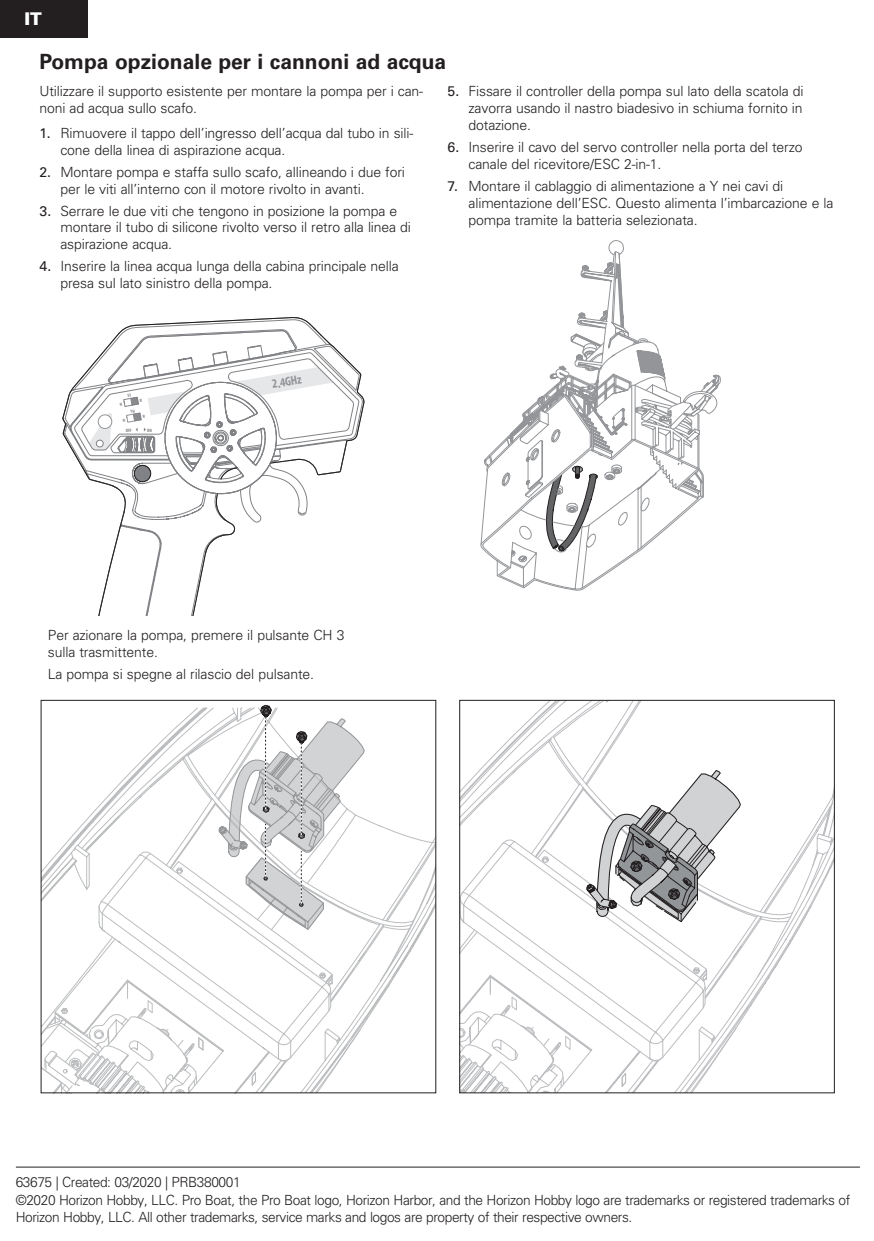
<style>
.page{position:relative;width:874px;height:1241px;background:#fff}
.page>*{position:absolute;margin:0;border:0;box-sizing:border-box;transform-origin:0 0}
.Header_block{font:700 21px "Univers LT Std";color:#231f20}
.t1{font:900 17.5px "Univers LT Std";color:#fff}
.Body_Text_NI{font:300 14px/16.8px "Univers LT Std";letter-spacing:-.01em;color:#231f20}
.Body_Text_NI-2{font:300 14px/17.5px "Univers LT Std";letter-spacing:-.03em;color:#231f20}
.numbers{font:300 14px/16.8px "Univers LT Std";letter-spacing:-.01em;color:#231f20}
.t2{font:700 condensed 12.78px "Myriad Pro";color:#939598}
.t3{font:700 condensed 4.73px "Myriad Pro";color:#808285}
.s1{font-weight:400}
</style>
<div class="page">
<svg style="left:480px;top:240px;width:240px;height:349px"></svg>
<div style="left:0;top:0;width:87px;height:38px;background:#231f20"></div>
<hr style="left:16px;top:1166px;width:843px;height:1px;background:#231f20">
<svg style="left:480px;top:702px;width:352px;height:321px"></svg>
<svg style="left:461px;top:769px;width:279px;height:321px"></svg>
<div style="left:459px;top:700px;width:375px;height:392px;border:1px solid #231f20"></div>
<svg style="left:364px;top:749px;width:70px;height:275px"></svg>
<svg style="left:41px;top:705px;width:323px;height:388px"></svg>
<svg style="left:73px;top:317px;width:291px;height:298px"></svg>
<p class="t1" style="left:24px;top:8px;width:19px">IT</p>
<p class="Header_block" style="left:39px;top:49px;width:408px">Pompa opzionale per i cannoni ad acqua</p>
<p class="Body_Text_NI" style="left:39px;top:83px;width:385px">Utilizzare il supporto esistente per montare la pompa per i can&shy;noni ad acqua sullo scafo.</p>
<p class="Body_Text_NI" style="left:60px;top:124px;width:354px;text-indent:-21px"><span class="s1">1.</span> Rimuovere il tappo dell’ingresso dell’acqua dal tubo in sili&shy;cone della linea di aspirazione acqua.</p>
<p class="Body_Text_NI" style="left:60px;top:163px;width:346px;text-indent:-21px"><span class="s1">2.</span> Montare pompa e staffa sullo scafo, allineando i due fori per le viti all’interno con il motore rivolto in avanti.</p>
<p class="Body_Text_NI" style="left:60px;top:202px;width:352px;text-indent:-21px"><span class="s1">3.</span> Serrare le due viti che tengono in posizione la pompa e montare il tubo di silicone rivolto verso il retro alla linea di aspirazione acqua.</p>
<p class="Body_Text_NI" style="left:60px;top:258px;width:340px;text-indent:-21px"><span class="s1">4.</span> Inserire la linea acqua lunga della cabina principale nella presa sul lato sinistro della pompa.</p>
<p class="Body_Text_NI" style="left:468px;top:83px;width:336px;text-align:justify;text-indent:-21px"><span class="s1">5.</span> Fissare il controller della pompa sul lato della scatola di zavorra usando il nastro biadesivo in schiuma fornito in dotazione.</p>
<p class="Body_Text_NI" style="left:468px;top:139px;width:335px;text-indent:-21px"><span class="s1">6.</span> Inserire il cavo del servo controller nella porta del terzo canale del ricevitore/ESC 2-in-1.</p>
<p class="Body_Text_NI" style="left:468px;top:177px;width:366px;text-indent:-21px"><span class="s1">7.</span> Montare il cablaggio di alimentazione a Y nei cavi di alimentazione dell’ESC. Questo alimenta l’imbarcazione e la pompa tramite la batteria selezionata.</p>
<p class="t3" style="left:126px;top:427px;width:8px">OFF</p>
<p class="t3" style="left:147px;top:427px;width:6px">ON</p>
<p class="t2" style="left:271px;top:376px;width:31px;rotate:-10deg">2.4GHz</p>
<p class="numbers" style="left:48px;top:626px;width:298px">Per azionare la pompa, premere il pulsante CH 3 sulla trasmittente.</p>
<p class="numbers" style="left:48px;top:665px;width:267px">La pompa si spegne al rilascio del pulsante.</p>
<p class="Body_Text_NI-2" style="left:16px;top:1173px;width:835px">63675 | Created: 03/2020 | PRB380001<br>©2020 Horizon Hobby, LLC. Pro Boat, the Pro Boat logo, Horizon Harbor, and the Horizon Hobby logo are trademarks or registered trademarks of<br>Horizon Hobby, LLC. All other trademarks, service marks and logos are property of their respective owners.</p>
</div>
